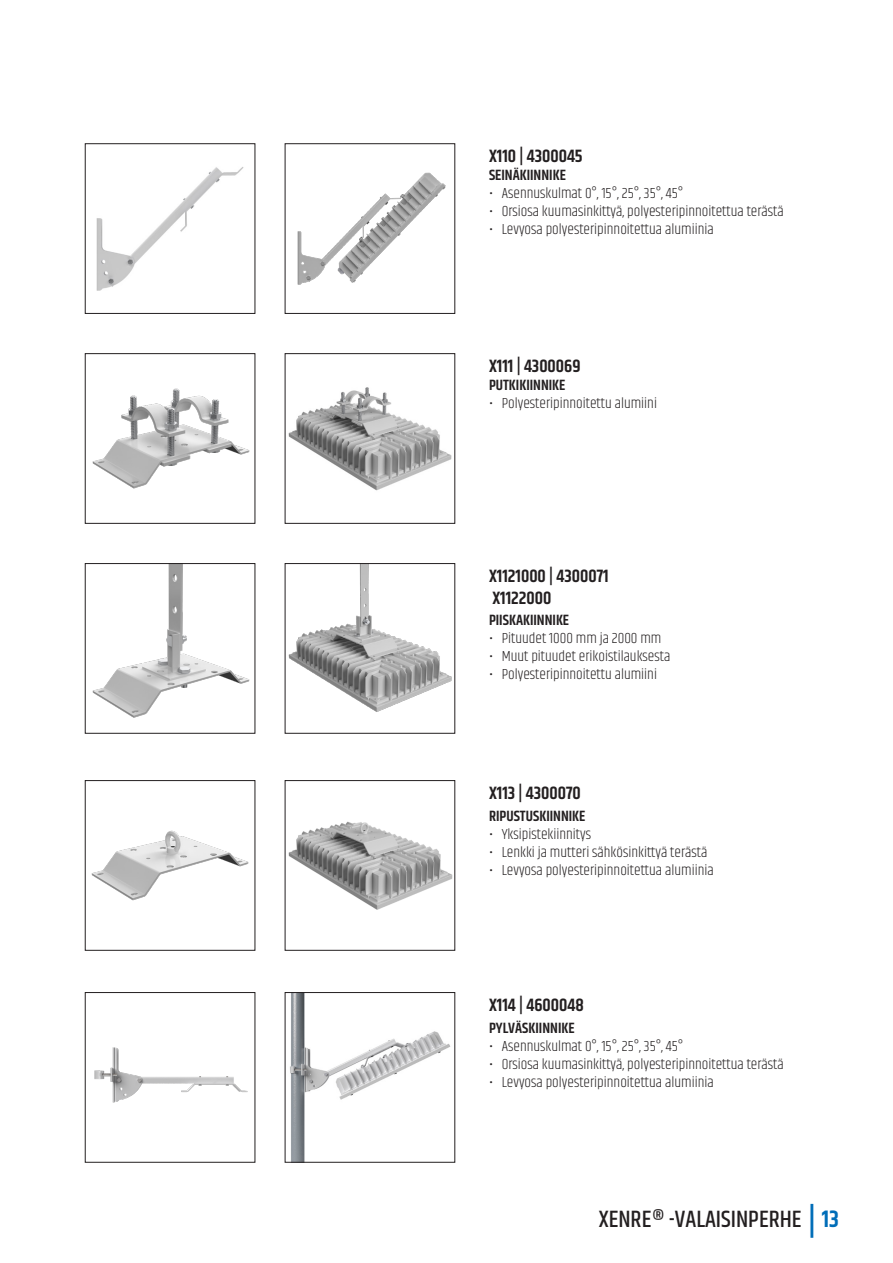
<style>
.page{position:relative;width:893px;height:1263px;background:#fff}
.page>*{position:absolute;margin:0;border:0;box-sizing:border-box;transform-origin:0 0}
.t1{font:600 33px "Khand";color:#006db8}
.t2{font:500 24px "Khand";color:#231f20}
.t3{font:600 24px "Khand";color:#006db8}
.t4{font:600 18px "Khand";color:#231f20}
.t5{font:300 15px "Khand";color:#231f20}
.t6{font:600 15px "Khand";color:#231f20}
</style>
<div class="page">
<img style="left:96px;top:167px;width:148px;height:124px">
<div style="left:85px;top:144px;width:170px;height:170px;border:1px solid #231f20"></div>
<img style="left:92px;top:388px;width:158px;height:101px">
<div style="left:85px;top:353px;width:170px;height:170px;border:1px solid #231f20"></div>
<img style="left:92px;top:565px;width:158px;height:153px">
<div style="left:85px;top:563px;width:170px;height:170px;border:1px solid #231f20"></div>
<img style="left:91px;top:830px;width:158px;height:71px">
<div style="left:85px;top:780px;width:170px;height:170px;border:1px solid #231f20"></div>
<img style="left:94px;top:1047px;width:154px;height:56px">
<div style="left:85px;top:992px;width:170px;height:170px;border:1px solid #231f20"></div>
<img style="left:297px;top:172px;width:149px;height:113px">
<img style="left:288px;top:387px;width:164px;height:104px">
<img style="left:288px;top:565px;width:164px;height:147px">
<img style="left:288px;top:821px;width:165px;height:89px">
<img style="left:290px;top:994px;width:161px;height:166px">
<p class="t4" style="left:489px;top:144px;width:95px">X110 | 4300045</p>
<p class="t6" style="left:489px;top:165px;width:78px">SEINÄKIINNIKE</p>
<p class="t5" style="left:489px;top:185px;width:196px">• Asennuskulmat 0°, 15°, 25°, 35°, 45°</p>
<p class="t5" style="left:489px;top:203px;width:296px">• Orsiosa kuumasinkittyä, polyesteripinnoitettua terästä</p>
<p class="t5" style="left:489px;top:221px;width:226px">• Levyosa polyesteripinnoitettua alumiinia</p>
<p class="t4" style="left:489px;top:354px;width:93px">X111 | 4300069</p>
<p class="t6" style="left:489px;top:375px;width:78px">PUTKIKIINNIKE</p>
<p class="t5" style="left:489px;top:395px;width:169px">• Polyesteripinnoitettu alumiini</p>
<p class="t4" style="left:489px;top:564px;width:121px">X1121000 | 4300071</p>
<p class="t4" style="left:492px;top:586px;width:61px">X1122000</p>
<p class="t6" style="left:489px;top:610px;width:82px">PIISKAKIINNIKE</p>
<p class="t5" style="left:489px;top:630px;width:174px">• Pituudet 1000 mm ja 2000 mm</p>
<p class="t5" style="left:489px;top:648px;width:183px">• Muut pituudet erikoistilauksesta</p>
<p class="t5" style="left:489px;top:666px;width:169px">• Polyesteripinnoitettu alumiini</p>
<p class="t4" style="left:489px;top:781px;width:93px">X113 | 4300070</p>
<p class="t6" style="left:489px;top:806px;width:98px">RIPUSTUSKIINNIKE</p>
<p class="t5" style="left:489px;top:825px;width:104px">• Yksipistekiinnitys</p>
<p class="t5" style="left:489px;top:843px;width:220px">• Lenkki ja mutteri sähkösinkittyä terästä</p>
<p class="t5" style="left:489px;top:861px;width:226px">• Levyosa polyesteripinnoitettua alumiinia</p>
<p class="t4" style="left:489px;top:993px;width:96px">X114 | 4600048</p>
<p class="t6" style="left:489px;top:1018px;width:87px">PYLVÄSKIINNIKE</p>
<p class="t5" style="left:489px;top:1037px;width:196px">• Asennuskulmat 0°, 15°, 25°, 35°, 45°</p>
<p class="t5" style="left:489px;top:1055px;width:296px">• Orsiosa kuumasinkittyä, polyesteripinnoitettua terästä</p>
<p class="t5" style="left:489px;top:1073px;width:226px">• Levyosa polyesteripinnoitettua alumiinia</p>
<p class="t1" style="left:808px;top:1199px;width:9px">|</p>
<p class="t2" style="left:599px;top:1204px;width:204px">XENRE® -VALAISINPERHE</p>
<p class="t3" style="left:822px;top:1203px;width:19px">13</p>
</div>
